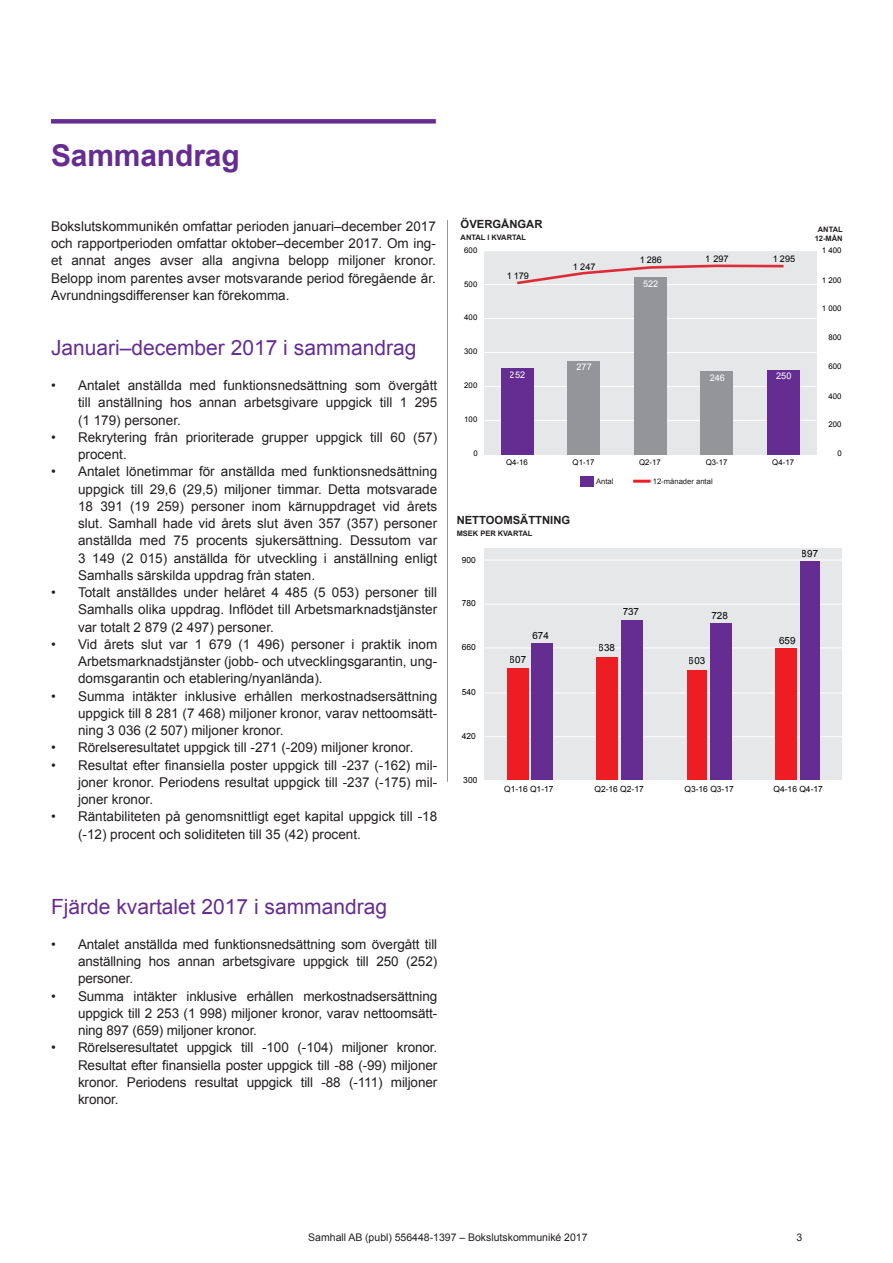
<style>
.page{position:relative;width:893px;height:1263px;background:#fff}
.page>*{position:absolute;margin:0;border:0;box-sizing:border-box;transform-origin:0 0}
.t1{font:700 30px "Arial";letter-spacing:-.005em;color:#652d91}
.t2{font:21px "Arial";color:#652d91}
.t3{font:13.5px/17.2px "Arial";color:#231f20;text-align:justify}
.t4{font:700 11.25px "Arial";color:#231f20}
.t5{font:10.5px "Arial";color:#231f20}
.t6{font:9.9px "Arial";color:#000001}
.t7{font:9.15px "Arial";color:#000001}
.t8{font:9.15px "Arial";color:#fff}
.t9{font:8.4px "Arial";color:#000001}
.t10{font:7.8px "Arial";color:#000001}
.t11{font:7.65px "Arial";color:#231f20}
.t12{font:700 7.5px/9px "Arial";color:#231f20;text-align:center}
</style>
<div class="page">
<div style="left:51px;top:119px;width:385px;height:5px;background:#652d91"></div>
<hr style="left:447px;top:220px;width:1px;height:562px;background:#939598">
<div style="left:484px;top:548px;width:358px;height:232px;background:#e6e7e9"></div>
<hr style="left:484px;top:736px;width:358px;height:1px;background:#fff">
<hr style="left:484px;top:693px;width:358px;height:1px;background:#fff">
<hr style="left:484px;top:648px;width:358px;height:1px;background:#fff">
<hr style="left:484px;top:604px;width:358px;height:1px;background:#fff">
<hr style="left:484px;top:560px;width:358px;height:1px;background:#fff">
<div style="left:531px;top:643px;width:22px;height:137px;background:#652d91"></div>
<div style="left:621px;top:620px;width:21px;height:160px;background:#652d91"></div>
<div style="left:710px;top:623px;width:21px;height:157px;background:#652d91"></div>
<div style="left:800px;top:561px;width:20px;height:219px;background:#652d91"></div>
<div style="left:507px;top:668px;width:21px;height:112px;background:#ee1d23"></div>
<div style="left:597px;top:657px;width:21px;height:123px;background:#ee1d23"></div>
<div style="left:687px;top:670px;width:20px;height:110px;background:#ee1d23"></div>
<div style="left:776px;top:649px;width:21px;height:131px;background:#ee1d23"></div>
<div style="left:581px;top:476px;width:13px;height:10px;background:#652d91"></div>
<hr style="left:633px;top:480px;width:18px;height:3px;background:#ee1d23">
<div style="left:484px;top:251px;width:333px;height:204px;background:#e6e7e9"></div>
<hr style="left:484px;top:420px;width:333px;height:1px;background:#fff">
<hr style="left:484px;top:386px;width:333px;height:1px;background:#fff">
<hr style="left:484px;top:352px;width:333px;height:1px;background:#fff">
<hr style="left:484px;top:318px;width:333px;height:1px;background:#fff">
<hr style="left:484px;top:284px;width:333px;height:1px;background:#fff">
<div style="left:501px;top:369px;width:32px;height:86px;background:#652d91"></div>
<div style="left:567px;top:361px;width:33px;height:94px;background:#939598"></div>
<div style="left:634px;top:277px;width:33px;height:178px;background:#939598"></div>
<div style="left:700px;top:371px;width:33px;height:84px;background:#939598"></div>
<div style="left:767px;top:370px;width:33px;height:85px;background:#652d91"></div>
<svg style="left:517px;top:264px;width:267px;height:21px"></svg>
<h1 class="t1" style="left:51px;top:136px;width:190px">Sammandrag</h1>
<p class="t3" style="left:51px;top:218px;width:386px">Bokslutskommunikén omfattar perioden januari–december 2017 och rapportperioden omfattar oktober–december 2017. Om ing&shy;et annat anges avser alla angivna belopp miljoner kronor.<br>Belopp inom parentes avser motsvarande period föregående år.<br>Avrundningsdifferenser kan förekomma.</p>
<h2 class="t2" style="left:51px;top:334px;width:367px">Januari–december 2017 i sammandrag</h2>
<p class="t3" style="left:78px;top:377px;width:361px;text-indent:-27px">• Antalet anställda med funktionsnedsättning som övergått till anställning hos annan arbetsgivare uppgick till 1 295 (1 179) personer.</p>
<p class="t3" style="left:78px;top:428px;width:361px;text-indent:-27px">• Rekrytering från prioriterade grupper uppgick till 60 (57) procent.</p>
<p class="t3" style="left:78px;top:463px;width:361px;text-indent:-27px">• Antalet lönetimmar för anställda med funktionsnedsättning uppgick till 29,6 (29,5) miljoner timmar. Detta motsvarade 18 391 (19 259) personer inom kärnuppdraget vid årets slut. Samhall hade vid årets slut även 357 (357) personer anställda med 75 procents sjukersättning. Dessutom var 3 149 (2 015) anställda för utveckling i anställning enligt Samhalls särskilda uppdrag från staten.</p>
<p class="t3" style="left:78px;top:584px;width:361px;text-indent:-27px">• Totalt anställdes under helåret 4 485 (5 053) personer till Samhalls olika uppdrag. Inflödet till Arbetsmarknadstjänster var totalt 2 879 (2 497) personer.</p>
<p class="t3" style="left:78px;top:636px;width:361px;text-indent:-27px">• Vid årets slut var 1 679 (1 496) personer i praktik inom Arbetsmarknadstjänster (jobb- och utvecklingsgarantin, ung&shy;domsgarantin och etablering/nyanlända).</p>
<p class="t3" style="left:78px;top:687px;width:361px;text-indent:-27px">• Summa intäkter inklusive erhållen merkostnadsersättning uppgick till 8 281 (7 468) miljoner kronor, varav nettoomsätt&shy;ning 3 036 (2 507) miljoner kronor.</p>
<p class="t3" style="left:51px;top:739px;width:364px">• Rörelseresultatet uppgick till -271 (-209) miljoner kronor.</p>
<p class="t3" style="left:78px;top:756px;width:361px;text-indent:-27px">• Resultat efter finansiella poster uppgick till -237 (-162) mil&shy;joner kronor. Periodens resultat uppgick till -237 (-175) mil&shy;joner kronor.</p>
<p class="t3" style="left:78px;top:808px;width:361px;text-indent:-27px">• Räntabiliteten på genomsnittligt eget kapital uppgick till -18 (-12) procent och soliditeten till 35 (42) procent.</p>
<p class="t4" style="left:461px;top:217px;width:83px">ÖVERGÅNGAR</p>
<p class="t12" style="left:461px;top:233px;width:67px">ANTAL I KVARTAL</p>
<p class="t12" style="left:815px;top:225px;width:30px">ANTAL<br>12-MÅN</p>
<p class="t10" style="left:464px;top:245px;width:15px">600</p>
<p class="t10" style="left:464px;top:279px;width:15px">500</p>
<p class="t10" style="left:464px;top:313px;width:15px">400</p>
<p class="t10" style="left:464px;top:347px;width:15px">300</p>
<p class="t10" style="left:464px;top:380px;width:15px">200</p>
<p class="t10" style="left:464px;top:414px;width:15px">100</p>
<p class="t10" style="left:473px;top:448px;width:6px">0</p>
<p class="t7" style="left:506px;top:269px;width:24px">1 179</p>
<p class="t8" style="left:510px;top:369px;width:17px">252</p>
<p class="t7" style="left:573px;top:260px;width:24px">1 247</p>
<p class="t8" style="left:576px;top:361px;width:17px">277</p>
<p class="t7" style="left:639px;top:254px;width:24px">1 286</p>
<p class="t7" style="left:706px;top:252px;width:24px">1 297</p>
<p class="t7" style="left:772px;top:252px;width:24px">1 295</p>
<p class="t8" style="left:643px;top:277px;width:17px">522</p>
<p class="t8" style="left:710px;top:371px;width:17px">246</p>
<p class="t8" style="left:776px;top:370px;width:17px">250</p>
<p class="t10" style="left:506px;top:457px;width:23px">Q4-16</p>
<p class="t10" style="left:573px;top:457px;width:23px">Q1-17</p>
<p class="t10" style="left:639px;top:457px;width:23px">Q2-17</p>
<p class="t10" style="left:706px;top:457px;width:23px">Q3-17</p>
<p class="t10" style="left:772px;top:457px;width:23px">Q4-17</p>
<p class="t11" style="left:596px;top:477px;width:19px">Antal</p>
<p class="t11" style="left:653px;top:477px;width:61px">12-månader antal</p>
<p class="t4" style="left:457px;top:513px;width:115px">NETTOOMSÄTTNING</p>
<p class="t12" style="left:457px;top:529px;width:77px">MSEK PER KVARTAL</p>
<p class="t10" style="left:822px;top:245px;width:21px">1 400</p>
<p class="t10" style="left:822px;top:275px;width:21px">1 200</p>
<p class="t10" style="left:822px;top:303px;width:21px">1 000</p>
<p class="t10" style="left:828px;top:332px;width:15px">800</p>
<p class="t10" style="left:828px;top:361px;width:15px">600</p>
<p class="t10" style="left:828px;top:391px;width:15px">400</p>
<p class="t10" style="left:828px;top:420px;width:15px">200</p>
<p class="t10" style="left:837px;top:448px;width:6px">0</p>
<p class="t9" style="left:462px;top:554px;width:16px">900</p>
<p class="t9" style="left:462px;top:598px;width:16px">780</p>
<p class="t9" style="left:462px;top:641px;width:16px">660</p>
<p class="t9" style="left:462px;top:687px;width:16px">540</p>
<p class="t9" style="left:462px;top:730px;width:16px">420</p>
<p class="t9" style="left:463px;top:774px;width:16px">300</p>
<p class="t6" style="left:532px;top:629px;width:18px">674</p>
<p class="t6" style="left:510px;top:653px;width:18px">607</p>
<p class="t6" style="left:623px;top:605px;width:18px">737</p>
<p class="t6" style="left:599px;top:641px;width:18px">638</p>
<p class="t6" style="left:711px;top:609px;width:18px">728</p>
<p class="t6" style="left:689px;top:654px;width:18px">603</p>
<p class="t6" style="left:802px;top:547px;width:18px">897</p>
<p class="t6" style="left:779px;top:634px;width:18px">659</p>
<p class="t9" style="left:504px;top:784px;width:51px">Q1-16 Q1-17</p>
<p class="t9" style="left:594px;top:784px;width:51px">Q2-16 Q2-17</p>
<p class="t9" style="left:684px;top:784px;width:51px">Q3-16 Q3-17</p>
<p class="t9" style="left:773px;top:784px;width:51px">Q4-16 Q4-17</p>
<h2 class="t2" style="left:51px;top:893px;width:338px">Fjärde kvartalet 2017 i sammandrag</h2>
<p class="t3" style="left:78px;top:935px;width:361px;text-indent:-27px">• Antalet anställda med funktionsnedsättning som övergått till anställning hos annan arbetsgivare uppgick till 250 (252) personer.</p>
<p class="t3" style="left:78px;top:987px;width:361px;text-indent:-27px">• Summa intäkter inklusive erhållen merkostnadsersättning uppgick till 2 253 (1 998) miljoner kronor, varav nettoomsätt&shy;ning 897 (659) miljoner kronor.</p>
<p class="t3" style="left:78px;top:1039px;width:361px;text-indent:-27px">• Rörelseresultatet uppgick till -100 (-104) miljoner kronor.<br>Resultat efter finansiella poster uppgick till -88 (-99) miljoner kronor. Periodens resultat uppgick till -88 (-111) miljoner kronor.</p>
<p class="t5" style="left:308px;top:1230px;width:281px">Samhall AB (publ) 556448-1397 – Bokslutskommuniké 2017</p>
<p class="t5" style="left:797px;top:1230px;width:7px">3</p>
</div>
